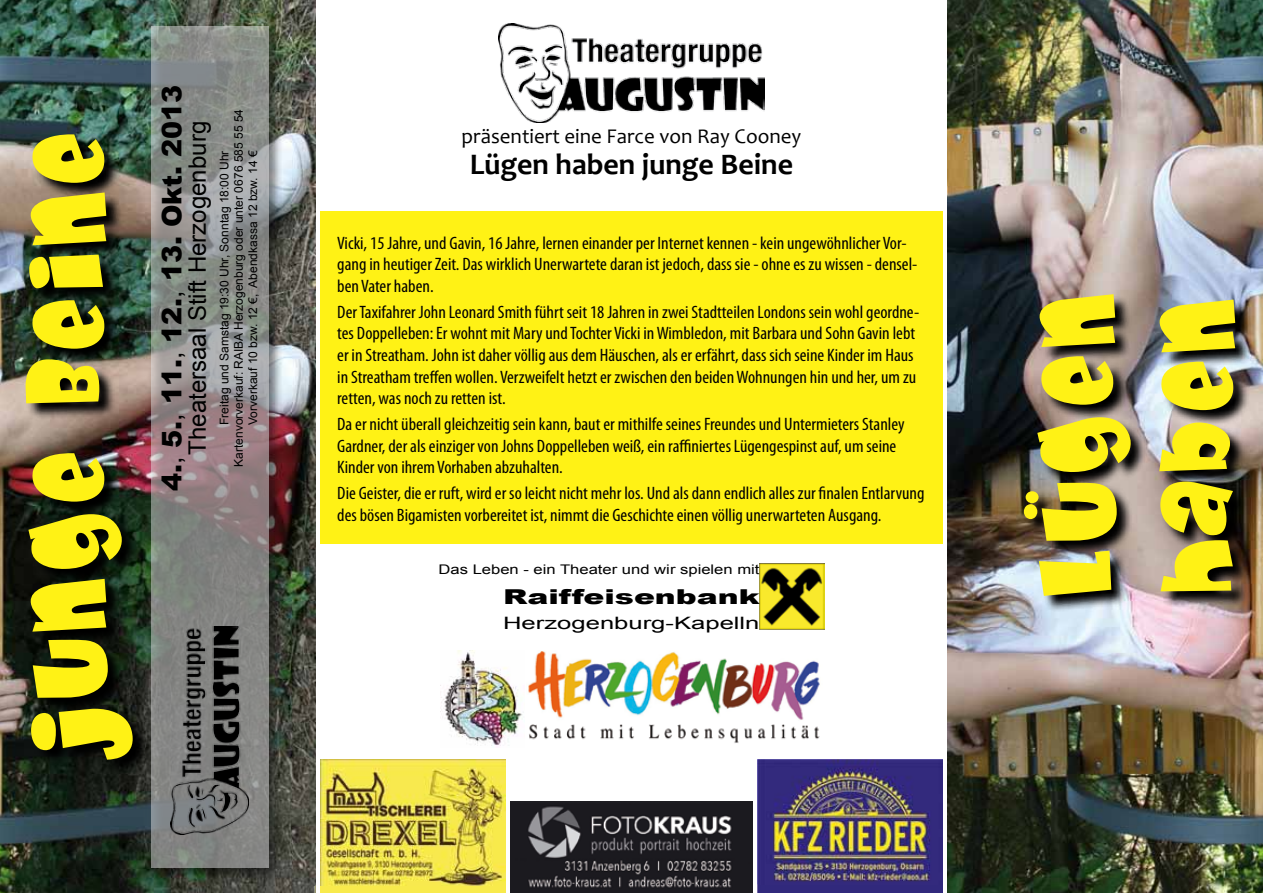
<style>
.page{position:relative;width:1263px;height:893px;background:#fff}
.page>*{position:absolute;margin:0;border:0;box-sizing:border-box;transform-origin:0 0}
.t1{font:88.5px/120px "Baby Kruffy";color:#fff215}
.t2{font:700 30px "Candara";color:#000}
.t3{font:900 27px "Arial";color:#000}
.t4{font:24px "Arial";color:#000}
.t5{font:21px "Candara";color:#000}
.t6{font:900 20.55px "Arial";color:#000;scale:1.53 1}
.t7{font:condensed 18px/21.6px "Myriad Pro";color:#000;scale:1.04 1}
.t8{font:17.1px "Arial";color:#000;scale:1.5 1}
.t9{font:13.35px "Arial";color:#000;scale:1.25 1}
.t10{font:12px/14.4px "Arial";color:#000;text-align:center}
.s1{font-weight:400}
</style>
<div class="page">
<img style="left:759px;top:564px;width:65px;height:65px">
<img style="left:0;top:0;width:316px;height:893px">
<img style="left:947px;top:0;width:316px;height:893px">
<img style="left:499px;top:23px;width:265px;height:100px">
<div style="left:320px;top:212px;width:623px;height:332px;background:#fff215"></div>
<img style="left:441px;top:651px;width:379px;height:95px">
<img style="left:320px;top:760px;width:186px;height:126px">
<div style="left:320px;top:886px;width:186px;height:7px;background:#f8ea4c"></div>
<img style="left:757px;top:760px;width:186px;height:125px">
<div style="left:757px;top:885px;width:186px;height:8px;background:#31297c"></div>
<img style="left:510px;top:802px;width:243px;height:91px">
<img style="left:1024px;top:295px;width:227px;height:317px">
<img style="left:26px;top:135px;width:114px;height:640px">
<div style="left:148px;top:24px;width:135px;height:857px;background:#000;opacity:.5"></div>
<div style="left:148px;top:15px;width:131px;height:858px;background:#fff;opacity:.75"></div>
<div style="left:140px;top:20px;width:131px;height:858px;background:#c6c7c8;opacity:.75"></div>
<img style="left:171px;top:627px;width:77px;height:207px">
<h1 class="t1" style="left:6px;top:757px;width:625px;rotate:-90deg">junge Beine</h1>
<h3 class="t3" style="left:152px;top:491px;width:408px;rotate:-90deg">4.<span class="s1">,</span> 5.<span class="s1">,</span> 11.<span class="s1">,</span> 12.<span class="s1">,</span> 13. Okt. 2013</h3>
<h3 class="t4" style="left:182px;top:455px;width:335px;rotate:-90deg">Theatersaal Stift Herzogenburg</h3>
<p class="t10" style="left:217px;top:467px;width:359px;rotate:-90deg">Freitag und Samstag 19:30 Uhr, Sonntag 18:00 Uhr<br>Kartenvorverkauf: RAIBA Herzogenburg oder unter 0676 585 55 54<br>Vorverkauf 10 bzw. 12 €, Abendkassa 12 bzw. 14 €</p>
<p class="t5" style="left:462px;top:123px;width:341px">präsentiert eine Farce von Ray Cooney</p>
<h2 class="t2" style="left:470px;top:146px;width:325px">Lügen haben junge Beine</h2>
<p class="t7" style="left:337px;top:232px;width:559px">Vicki, 15 Jahre, und Gavin, 16 Jahre, lernen einander per Internet kennen - kein ungewöhnlicher Vor&shy;gang in heutiger Zeit. Das wirklich Unerwartete daran ist jedoch, dass sie - ohne es zu wissen - densel&shy;ben Vater haben.</p>
<p class="t7" style="left:337px;top:301px;width:561px">Der Taxifahrer John Leonard Smith führt seit 18 Jahren in zwei Stadtteilen Londons sein wohl geordne&shy;tes Doppelleben: Er wohnt mit Mary und Tochter Vicki in Wimbledon, mit Barbara und Sohn Gavin lebt er in Streatham. John ist daher völlig aus dem Häuschen, als er erfährt, dass sich seine Kinder im Haus in Streatham treffen wollen. Verzweifelt hetzt er zwischen den beiden Wohnungen hin und her, um zu retten, was noch zu retten ist.</p>
<p class="t7" style="left:337px;top:413px;width:547px">Da er nicht überall gleichzeitig sein kann, baut er mithilfe seines Freundes und Untermieters Stanley<br>Gardner, der als einziger von Johns Doppelleben weiß, ein raffiniertes Lügengespinst auf, um seine<br>Kinder von ihrem Vorhaben abzuhalten.</p>
<p class="t7" style="left:337px;top:482px;width:566px">Die Geister, die er ruft, wird er so leicht nicht mehr los. Und als dann endlich alles zur finalen Entlarvung des bösen Bigamisten vorbereitet ist, nimmt die Geschichte einen völlig unerwarteten Ausgang.</p>
<p class="t9" style="left:438px;top:561px;width:258px">Das Leben - ein Theater und wir spielen mit</p>
<p class="t6" style="left:503px;top:582px;width:169px">Raiffeisenbank</p>
<p class="t8" style="left:503px;top:612px;width:172px">Herzogenburg-Kapelln</p>
<h1 class="t1" style="left:1015px;top:595px;width:305px;rotate:-90deg">Lügen haben</h1>
</div>
